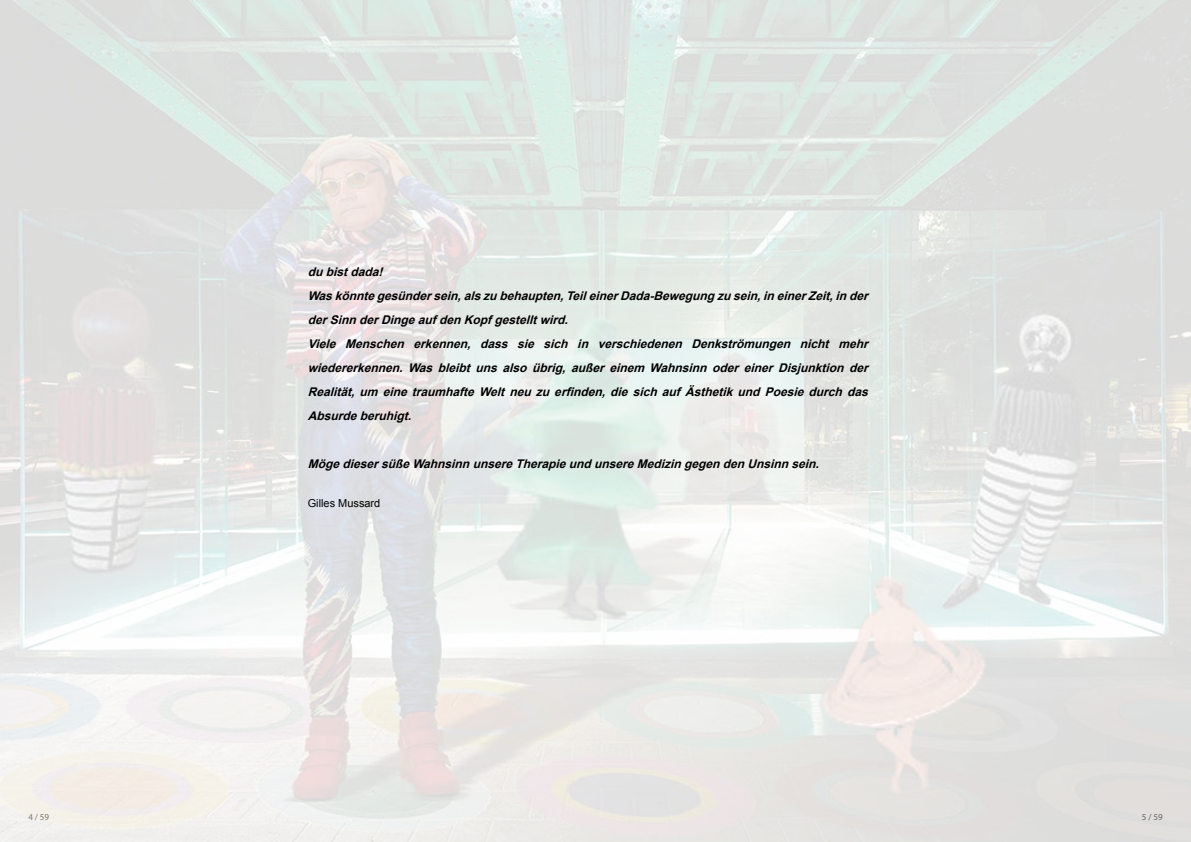
<style>
.page{position:relative;width:1191px;height:842px;background:#fff}
.page>*{position:absolute;margin:0;border:0;box-sizing:border-box;transform-origin:0 0}
.t1{font:italic 700 12px/24px "Arial";color:#000}
.t2{font:11px "Arial";color:#000}
.t3{font:9px "Myriad Pro";color:#706f6f}
</style>
<div class="page">
<img style="left:0;top:0;width:1191px;height:842px">
<p class="t1" style="left:308px;top:260px;width:565px">du bistdada!<br>Was könnte gesündersein,als zu behaupten,TeileinerDada-Bewegung zu sein,in einerZeit,in der derSinn derDinge aufden Kopfgestelltwird.<br>Viele Menschen erkennen, dass sie sich in verschiedenen Denkströmungen nicht mehr wiedererkennen. Was bleibt uns also übrig, außer einem Wahnsinn oder einer Disjunktion der Realität, um eine traumhafte Welt neu zu erfinden, die sich auf Ästhetik und Poesie durch das Absurde beruhigt.</p>
<p class="t1" style="left:308px;top:452px;width:516px">Möge diesersüße Wahnsinn unsere Therapie und unsere Medizin gegen den Unsinn sein.</p>
<p class="t2" style="left:308px;top:497px;width:74px">Gilles Mussard</p>
<p class="t3" style="left:28px;top:812px;width:22px">4 / 59</p>
<p class="t3" style="left:1141px;top:812px;width:22px">5 / 59</p>
</div>
